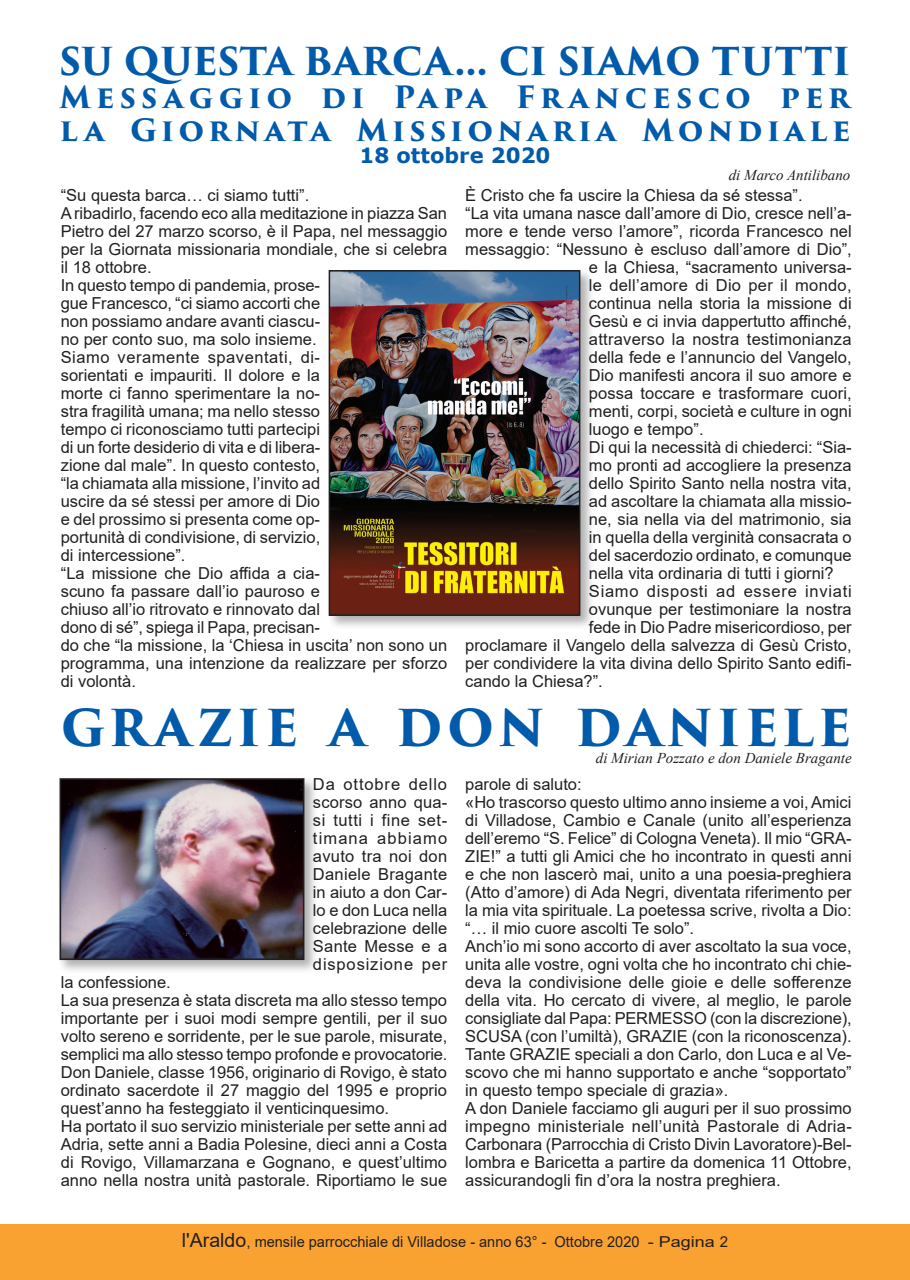
<style>
.page{position:relative;width:910px;height:1280px;background:#fff}
.page>*{position:absolute;margin:0;border:0;box-sizing:border-box;transform-origin:0 0}
.t1{font:700 49.5px "Trajan Pro 3";letter-spacing:.08em;color:#015aaa}
.t2{font:700 37.5px "Trajan Pro 3";color:#015aaa}
.t3{font:700 30px/33px "Trajan Pro 3";letter-spacing:.145em;color:#015aaa}
.t4{font:700 21px "Verdana";color:#015aaa}
.t5{font:16.5px/18px "Arial";color:#231f20}
.t6{font:16.5px "Arial";letter-spacing:.045em;color:#231f20}
.t7{font:15px "Arial";color:#231f20}
.t8{font:italic 15px "Times New Roman";color:#231f20}
.s1{font-size:19.5px}
</style>
<div class="page">
<div style="left:0;top:1224px;width:910px;height:56px;background:#f9a232"></div>
<div style="left:327px;top:268px;width:268px;height:362px;background:#231f20;opacity:.35"></div>
<img style="left:332px;top:273px;width:245px;height:340px">
<div style="left:329px;top:270px;width:251px;height:346px;border:2px solid #231f20"></div>
<div style="left:58px;top:776px;width:261px;height:198px;background:#231f20;opacity:.35"></div>
<img style="left:63px;top:781px;width:238px;height:176px">
<div style="left:60px;top:778px;width:244px;height:182px;border:2px solid #231f20"></div>
<h2 class="t2" style="left:60px;top:33px;width:792px">SU QUESTA BARCA… CI SIAMO TUTTI</h2>
<h3 class="t3" style="left:60px;top:81px;width:792px">Messaggio di Papa Francesco per la Giornata Missionaria Mondiale</h3>
<p class="t4" style="left:359px;top:141px;width:193px">18 ottobre 2020</p>
<p class="t8" style="left:729px;top:165px;width:123px">di Marco Antilibano</p>
<p class="t5" style="left:61px;top:186px;width:388px">“Su questa barca… ci siamo tutti”.<br>A ribadirlo, facendo eco alla meditazione in piazza San Pietro del 27 marzo scorso, è il Papa, nel messaggio per la Giornata missionaria mondiale, che si celebra il 18 ottobre.<br>In questo tempo di pandemia, prose-<br>gue Francesco, “ci siamo accorti che<br>non possiamo andare avanti ciascu-<br>no per conto suo, ma solo insieme.<br>Siamo veramente spaventati, di-<br>sorientati e impauriti. Il dolore e la<br>morte ci fanno sperimentare la no-<br>stra fragilità umana; ma nello stesso<br>tempo ci riconosciamo tutti partecipi<br>di un forte desiderio di vita e di libera-<br>zione dal male”. In questo contesto,<br>“la chiamata alla missione, l’invito ad<br>uscire da sé stessi per amore di Dio<br>e del prossimo si presenta come op-<br>portunità di condivisione, di servizio,<br>di intercessione”.<br>“La missione che Dio affida a cia-<br>scuno fa passare dall’io pauroso e<br>chiuso all’io ritrovato e rinnovato dal<br>dono di sé”, spiega il Papa, precisan-<br>do che “la missione, la ‘Chiesa in uscita’ non sono un programma, una intenzione da realizzare per sforzo di volontà.</p>
<p class="t5" style="left:465px;top:186px;width:339px">È Cristo che fa uscire la Chiesa da sé stessa”.</p>
<p class="t5" style="left:465px;top:204px;width:388px">“La vita umana nasce dall’amore di Dio, cresce nell’a-</p>
<p class="t5" style="left:465px;top:222px;width:388px">more e tende verso l’amore”, ricorda Francesco nel</p>
<p class="t5" style="left:465px;top:240px;width:388px">messaggio: “Nessuno è escluso dall’amore di Dio”,</p>
<p class="t5" style="left:589px;top:258px;width:264px">e la Chiesa, “sacramento universa-</p>
<p class="t5" style="left:589px;top:276px;width:264px">le dell’amore di Dio per il mondo,</p>
<p class="t5" style="left:589px;top:294px;width:264px">continua nella storia la missione di</p>
<p class="t5" style="left:589px;top:312px;width:264px">Gesù e ci invia dappertutto affinché,</p>
<p class="t5" style="left:589px;top:330px;width:264px">attraverso la nostra testimonianza</p>
<p class="t5" style="left:589px;top:348px;width:264px">della fede e l’annuncio del Vangelo,</p>
<p class="t5" style="left:589px;top:366px;width:264px">Dio manifesti ancora il suo amore e</p>
<p class="t5" style="left:589px;top:384px;width:264px">possa toccare e trasformare cuori,</p>
<p class="t5" style="left:589px;top:402px;width:264px">menti, corpi, società e culture in ogni</p>
<p class="t5" style="left:589px;top:420px;width:116px">luogo e tempo”.</p>
<p class="t5" style="left:589px;top:438px;width:264px">Di qui la necessità di chiederci: “Sia-</p>
<p class="t5" style="left:589px;top:456px;width:264px">mo pronti ad accogliere la presenza</p>
<p class="t5" style="left:589px;top:474px;width:264px">dello Spirito Santo nella nostra vita,</p>
<p class="t5" style="left:589px;top:492px;width:264px">ad ascoltare la chiamata alla missio-</p>
<p class="t5" style="left:589px;top:510px;width:264px">ne, sia nella via del matrimonio, sia</p>
<p class="t5" style="left:589px;top:528px;width:264px">in quella della verginità consacrata o</p>
<p class="t5" style="left:589px;top:546px;width:264px">del sacerdozio ordinato, e comunque</p>
<p class="t5" style="left:589px;top:564px;width:246px">nella vita ordinaria di tutti i giorni?</p>
<p class="t6" style="left:589px;top:580px;width:264px">Siamo disposti ad essere inviati</p>
<p class="t5" style="left:589px;top:600px;width:264px">ovunque per testimoniare la nostra</p>
<p class="t5" style="left:589px;top:618px;width:264px">fede in Dio Padre misericordioso, per</p>
<p class="t5" style="left:465px;top:636px;width:388px">proclamare il Vangelo della salvezza di Gesù Cristo,</p>
<p class="t5" style="left:465px;top:654px;width:388px">per condividere la vita divina dello Spirito Santo edifi-</p>
<p class="t5" style="left:465px;top:672px;width:139px">cando la Chiesa?”.</p>
<h1 class="t1" style="left:61px;top:691px;width:792px">GRAZIE A DON DANIELE</h1>
<p class="t8" style="left:596px;top:747px;width:257px">di Mirian Pozzato e don Daniele Bragante</p>
<p class="t5" style="left:313px;top:775px;width:136px;text-align:justify">Da ottobre dello scorso anno qua&shy;si tutti i fine set&shy;timana abbiamo avuto tra noi don Daniele Bragante in aiuto a don Car&shy;lo e don Luca nella celebrazione delle Sante Messe e a disposizione per</p>
<p class="t5" style="left:61px;top:973px;width:388px">la confessione.<br>La sua presenza è stata discreta ma allo stesso tempo importante per i suoi modi sempre gentili, per il suo volto sereno e sorridente, per le sue parole, misurate, semplici ma allo stesso tempo profonde e provocatorie.<br>Don Daniele, classe 1956, originario di Rovigo, è stato ordinato sacerdote il 27 maggio del 1995 e proprio quest’anno ha festeggiato il venticinquesimo.<br>Ha portato il suo servizio ministeriale per sette anni ad Adria, sette anni a Badia Polesine, dieci anni a Costa di Rovigo, Villamarzana e Gognano, e quest’ultimo anno nella nostra unità pastorale. Riportiamo le sue</p>
<p class="t5" style="left:465px;top:775px;width:388px">parole di saluto:<br>«Ho trascorso questo ultimo anno insieme a voi, Amici di Villadose, Cambio e Canale (unito all’esperienza dell’eremo “S. Felice” di Cologna Veneta). Il mio “GRA-ZIE!” a tutti gli Amici che ho incontrato in questi anni e che non lascerò mai, unito a una poesia-preghiera (Atto d’amore) di Ada Negri, diventata riferimento per la mia vita spirituale. La poetessa scrive, rivolta a Dio: “… il mio cuore ascolti Te solo”.<br>Anch’io mi sono accorto di aver ascoltato la sua voce, unita alle vostre, ogni volta che ho incontrato chi chie&shy;deva la condivisione delle gioie e delle sofferenze della vita. Ho cercato di vivere, al meglio, le parole consigliate dal Papa: PERMESSO (con la discrezione), SCUSA (con l’umiltà), GRAZIE (con la riconoscenza).<br>Tante GRAZIE speciali a don Carlo, don Luca e al Ve&shy;scovo che mi hanno supportato e anche “sopportato” in questo tempo speciale di grazia».<br>A don Daniele facciamo gli auguri per il suo prossimo impegno ministeriale nell’unità Pastorale di Adria-Carbonara (Parrocchia di Cristo Divin Lavoratore)-Bel&shy;lombra e Baricetta a partire da domenica 11 Ottobre, assicurandogli fin d’ora la nostra preghiera.</p>
<p class="t7" style="left:182px;top:1232px;width:548px"><span class="s1">l'Araldo</span>, mensile parrocchiale di Villadose - anno 63° - Ottobre 2020 - Pagina 2</p>
</div>
